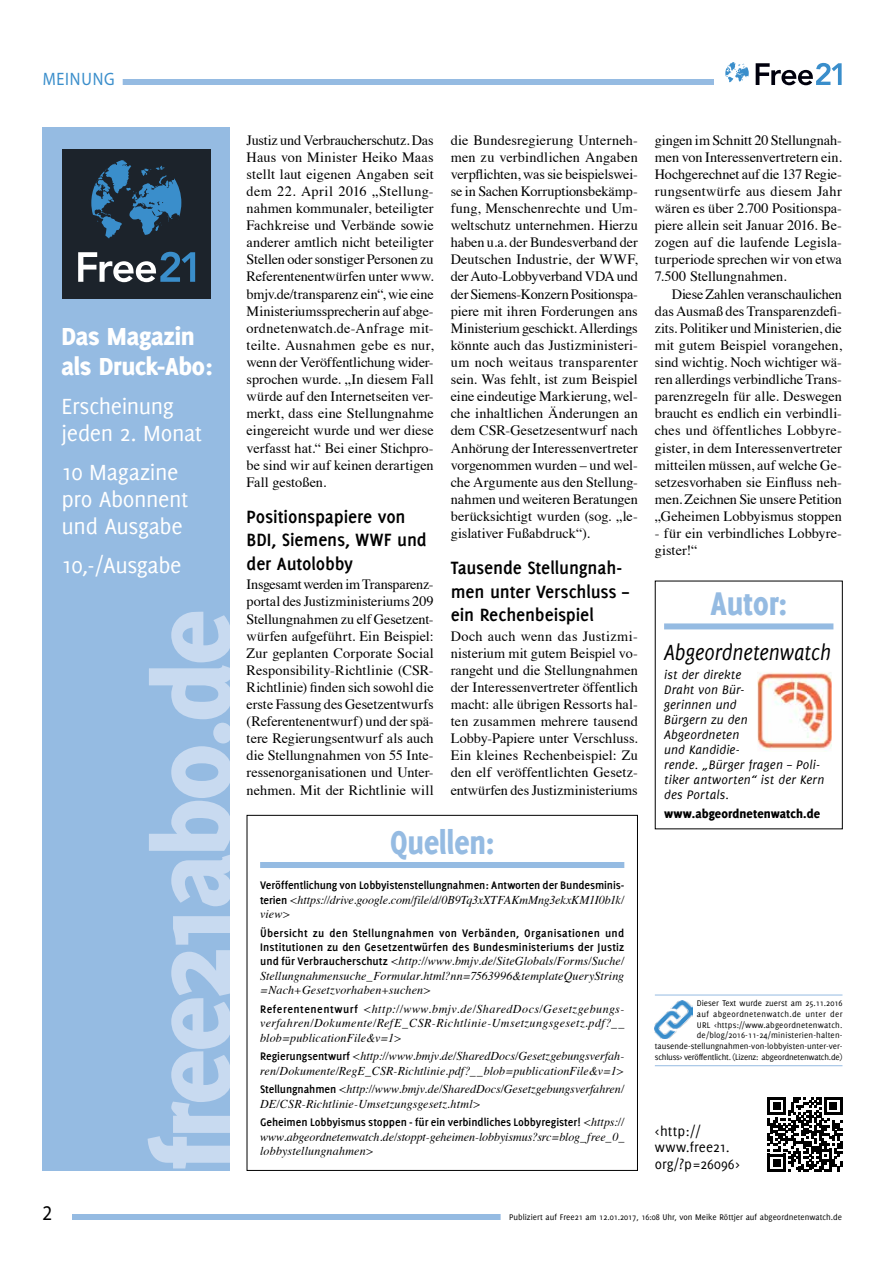
<style>
.page{position:relative;width:893px;height:1263px;background:#fff}
.page>*{position:absolute;margin:0;border:0;box-sizing:border-box;transform-origin:0 0}
.t1{font:800 117.6px "Delicious";letter-spacing:-.03em;color:#c8daf0}
.t2{font:800 36px "Delicious";color:#95bbe2;scale:.89 1}
.t3{font:800 27px/30px "Delicious";letter-spacing:-.015em;color:#fff}
.t4{font:24px/27px "Delicious";letter-spacing:-.015em;color:#fff}
.t5{font:italic 24px "Delicious";letter-spacing:-.005em;color:#000;scale:.89 1}
.t6{font:21px "Myriad Pro";color:#000;scale:.9 1}
.t7{font:700 19.5px/23.4px "Delicious";letter-spacing:-.005em;color:#000}
.t8{font:18px "Myriad Pro";letter-spacing:.05em;color:#3a8ecb;scale:.9 1}
.t9{font:15px/16.5px "Delicious";letter-spacing:.005em;color:#000}
.t10{font:14.25px/17.1px "Times";color:#000;text-align:justify}
.t11{font:italic 13.5px/15px "Delicious";letter-spacing:.01em;color:#000}
.t12{font:800 13.5px "Delicious";letter-spacing:.005em;color:#000}
.t13{font:italic 12px/14.4px "Times";letter-spacing:.005em;color:#000}
.t14{font:700 12px/14.4px "Delicious";letter-spacing:.005em;color:#000}
.t15{font:9px/10.8px "Delicious";color:#000;text-align:right}
.s1{font-family:"Delicious";font-weight:700;font-style:normal}
.s2{font-family:"Times";font-weight:400;font-style:italic}
</style>
<div class="page">
<div style="left:72px;top:1214px;width:766px;height:6px;background:#95bbe2"></div>
<div style="left:43px;top:79px;width:671px;height:6px;background:#95bbe2"></div>
<div style="left:501px;top:1212px;width:349px;height:12px;background:#fff"></div>
<div style="left:34px;top:74px;width:89px;height:15px;background:#fff"></div>
<svg style="left:756px;top:63px;width:86px;height:22px"></svg>
<svg style="left:725px;top:62px;width:24px;height:20px"></svg>
<svg style="left:768px;top:1097px;width:74px;height:75px"></svg>
<hr style="left:655px;top:995px;width:187px;height:1px;background:#95bbe2">
<hr style="left:655px;top:1065px;width:187px;height:1px;background:#95bbe2">
<img style="left:655px;top:1000px;width:38px;height:38px">
<div style="left:664px;top:623px;width:169px;height:6px;background:#95bbe2"></div>
<img style="left:757px;top:672px;width:75px;height:79px">
<div style="left:260px;top:862px;width:364px;height:6px;background:#95bbe2"></div>
<div style="left:247px;top:815px;width:391px;height:356px;border:1px solid #000"></div>
<div style="left:43px;top:128px;width:187px;height:1043px;background:#95bbe2"></div>
<div style="left:62px;top:149px;width:148px;height:150px;background:#1c232b"></div>
<svg style="left:91px;top:160px;width:90px;height:79px"></svg>
<svg style="left:78px;top:252px;width:117px;height:30px"></svg>
<p class="t8" style="left:43px;top:68px;width:81px">MEINUNG</p>
<h3 class="t3" style="left:62px;top:321px;width:153px">Das Magazin als Druck-Abo:</h3>
<h3 class="t4" style="left:62px;top:392px;width:142px">Erscheinung jeden 2. Monat</h3>
<h3 class="t4" style="left:62px;top:458px;width:128px">10 Magazine pro Abonnent und Ausgabe</h3>
<h3 class="t4" style="left:62px;top:551px;width:121px">10,-/Ausgabe</h3>
<h1 class="t1" style="left:124px;top:1169px;width:561px;rotate:-90deg">free21abo.de</h1>
<p class="t10" style="left:247px;top:130px;width:189px">Justiz und Verbraucherschutz. Das Haus von Minister Heiko Maas stellt laut eigenen Angaben seit dem 22. April 2016 „Stellung&shy;nahmen kommunaler, beteiligter Fachkreise und Verbände sowie anderer amtlich nicht beteiligter Stellen oder sonstiger Personen zu Referentenentwürfen unter www. bmjv.de/transparenz ein“, wie eine Ministeriumssprecherin auf abge&shy;ordnetenwatch.de-Anfrage mit&shy;teilte. Ausnahmen gebe es nur, wenn der Veröffentlichung wider&shy;sprochen wurde. „In diesem Fall würde auf den Internetseiten ver&shy;merkt, dass eine Stellungnahme eingereicht wurde und wer diese verfasst hat.“ Bei einer Stichpro&shy;be sind wir auf keinen derartigen Fall gestoßen.</p>
<h3 class="t7" style="left:247px;top:505px;width:182px">Positionspapiere von<br>BDI, Siemens, WWF und der Autolobby</h3>
<p class="t10" style="left:247px;top:575px;width:189px">Insgesamt werden im Transparenz&shy;portal des Justizministeriums 209<br>Stellungnahmen zu elf Gesetzent&shy;würfen aufgeführt. Ein Beispiel:<br>Zur geplanten Corporate Social Responsibility-Richtlinie (CSR-Richtlinie) finden sich sowohl die erste Fassung des Gesetzentwurfs (Referentenentwurf) und der spä&shy;tere Regierungsentwurf als auch die Stellungnahmen von 55 Inte&shy;ressenorganisationen und Unter&shy;nehmen. Mit der Richtlinie will</p>
<p class="t10" style="left:451px;top:130px;width:189px">die Bundesregierung Unterneh&shy;men zu verbindlichen Angaben verpflichten, was sie beispielswei&shy;se in Sachen Korruptionsbekämp&shy;fung, Menschenrechte und Um&shy;weltschutz unternehmen. Hierzu haben u.a. der Bundesverband der Deutschen Industrie, der WWF, der Auto-Lobbyverband VDA und der Siemens-Konzern Positionspa&shy;piere mit ihren Forderungen ans Ministerium geschickt. Allerdings könnte auch das Justizministeri&shy;um noch weitaus transparenter sein. Was fehlt, ist zum Beispiel eine eindeutige Markierung, wel&shy;che inhaltlichen Änderungen an dem CSR-Gesetzesentwurf nach Anhörung der Interessenvertreter vorgenommen wurden – und wel&shy;che Argumente aus den Stellung&shy;nahmen und weiteren Beratungen berücksichtigt wurden (sog. „le&shy;gislativer Fußabdruck“).</p>
<h3 class="t7" style="left:451px;top:556px;width:180px">Tausende Stellungnah&shy;men unter Verschluss – ein Rechenbeispiel</h3>
<p class="t10" style="left:451px;top:626px;width:189px">Doch auch wenn das Justizmi&shy;nisterium mit gutem Beispiel vo&shy;rangeht und die Stellungnahmen der Interessenvertreter öffentlich macht: alle übrigen Ressorts hal&shy;ten zusammen mehrere tausend Lobby-Papiere unter Verschluss.<br>Ein kleines Rechenbeispiel: Zu den elf veröffentlichten Gesetz&shy;entwürfen des Justizministeriums</p>
<h2 class="t2" style="left:390px;top:821px;width:119px">Quellen:</h2>
<p class="t14" style="left:260px;top:878px;width:366px">Veröffentlichung von Lobbyistenstellungnahmen: Antworten der Bundesminis-</p>
<p class="t13" style="left:260px;top:891px;width:366px"><span class="s1">terien</span> &lt;https://drive.google.com/file/d/0B9Tq3xXTFAKmMng3ekxKM1I0b1k/ view&gt;</p>
<p class="t14" style="left:260px;top:925px;width:366px">Übersicht zu den Stellungnahmen von Verbänden, Organisationen und<br>Institutionen zu den Gesetzentwürfen des Bundesministeriums der Justiz</p>
<p class="t13" style="left:260px;top:953px;width:366px;text-align:justify"><span class="s1">und für Verbraucherschutz</span> &lt;http://www.bmjv.de/SiteGlobals/Forms/Suche/ Stellungnahmensuche_Formular.html?nn=7563996&amp;templateQueryString =Nach+Gesetzvorhaben+suchen&gt;</p>
<p class="t13" style="left:260px;top:1001px;width:366px;text-align:justify"><span class="s1">Referentenentwurf</span> &lt;http://www.bmjv.de/SharedDocs/Gesetzgebungs&shy;verfahren/Dokumente/RefE_CSR-Richtlinie-Umsetzungsgesetz.pdf?__ blob=publicationFile&amp;v=1&gt;</p>
<p class="t13" style="left:260px;top:1048px;width:366px"><span class="s1">Regierungsentwurf</span> &lt;http://www.bmjv.de/SharedDocs/Gesetzgebungsverfah&shy;ren/Dokumente/RegE_CSR-Richtlinie.pdf?__blob=publicationFile&amp;v=1&gt;</p>
<p class="t13" style="left:260px;top:1081px;width:366px"><span class="s1">Stellungnahmen</span> &lt;http://www.bmjv.de/SharedDocs/Gesetzgebungsverfahren/<br>DE/CSR-Richtlinie-Umsetzungsgesetz.html&gt;</p>
<p class="t14" style="left:260px;top:1115px;width:366px">Geheimen Lobbyismus stoppen - für ein verbindliches Lobbyregister! <span class="s2">&lt;https://</span></p>
<p class="t13" style="left:260px;top:1129px;width:366px">www.abgeordnetenwatch.de/stoppt-geheimen-lobbyismus?src=blog_free_0_</p>
<p class="t13" style="left:260px;top:1143px;width:115px">lobbystellungnahmen&gt;</p>
<p class="t10" style="left:655px;top:130px;width:189px">gingen im Schnitt 20 Stellungnah&shy;men von Interessenvertretern ein.<br>Hochgerechnet auf die 137 Regie&shy;rungsentwürfe aus diesem Jahr wären es über 2.700 Positionspa&shy;piere allein seit Januar 2016. Be&shy;zogen auf die laufende Legisla&shy;turperiode sprechen wir von etwa 7.500 Stellungnahmen.</p>
<p class="t10" style="left:655px;top:284px;width:189px;text-indent:17px">Diese Zahlen veranschaulichen das Ausmaß des Transparenzdefi&shy;zits. Politiker und Ministerien, die mit gutem Beispiel vorangehen, sind wichtig. Noch wichtiger wä&shy;ren allerdings verbindliche Trans&shy;parenzregeln für alle. Deswegen braucht es endlich ein verbindli&shy;ches und öffentliches Lobbyre&shy;gister, in dem Interessenvertreter mitteilen müssen, auf welche Ge&shy;setzesvorhaben sie Einfluss neh&shy;men. Zeichnen Sie unsere Petition „Geheimen Lobbyismus stoppen</p>
<p class="t10" style="left:655px;top:523px;width:189px">- für ein verbindliches Lobbyre&shy;gister!“</p>
<h2 class="t2" style="left:710px;top:582px;width:88px">Autor:</h2>
<h3 class="t5" style="left:664px;top:639px;width:189px">Abgeordnetenwatch</h3>
<p class="t11" style="left:664px;top:667px;width:162px">ist der direkte<br>Draht von Bür-<br>gerinnen und<br>Bürgern zu den<br>Abgeordneten<br>und Kandidie-<br>rende. „Bürger fragen – Poli&shy;tiker antworten“ ist der Kern des Portals.</p>
<p class="t12" style="left:664px;top:806px;width:157px">www.abgeordnetenwatch.de</p>
<p class="t15" style="left:655px;top:997px;width:189px">Dieser Text wurde zuerst am 25.11.2016<br>auf abgeordnetenwatch.de unter der<br>URL &lt;https://www.abgeordnetenwatch. de/blog/2016-11-24/ministerien-halten&shy;tausende-stellungnahmen-von-lobbyisten-unter-ver&shy;schluss&gt; veröffentlicht. (Lizenz: abgeordnetenwatch.de)</p>
<p class="t9" style="left:655px;top:1122px;width:87px">&lt;http:// www.free21. org/?p=26096&gt;</p>
<h3 class="t6" style="left:43px;top:1200px;width:12px">2</h3>
<p class="t15" style="left:509px;top:1212px;width:334px">Publiziert auf Free21 am 12.01.2017, 16:08 Uhr, von Meike Röttjer auf abgeordnetenwatch.de</p>
</div>
